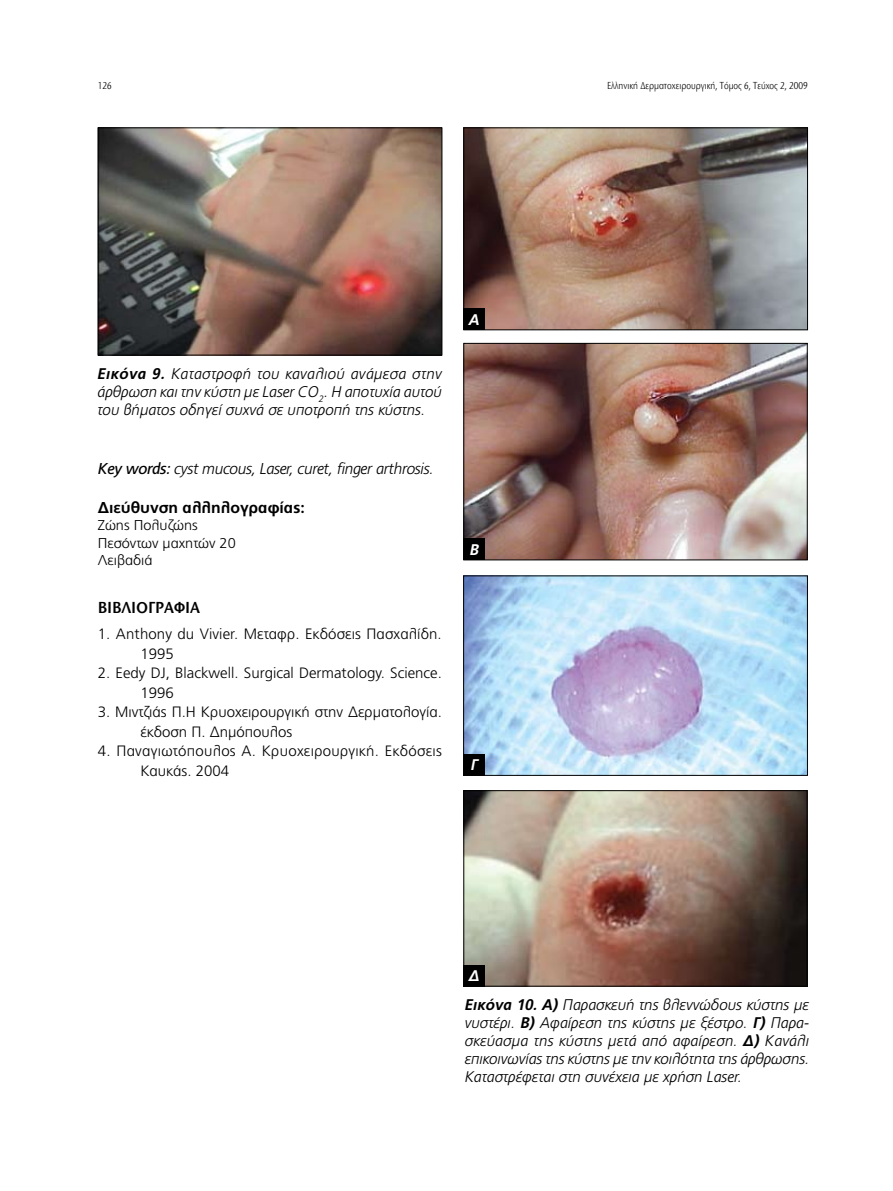
<style>
.page{position:relative;width:893px;height:1191px;background:#fff}
.page>*{position:absolute;margin:0;border:0;box-sizing:border-box;transform-origin:0 0}
.t1{font:600 16.5px "Stone Sans ITC Hel";letter-spacing:-.01em;color:#000;scale:.95 1}
.t2{font:italic 300 15.75px "PF Catalog";letter-spacing:-.02em;color:#000}
.t3{font:700 15.75px "PF Catalog";color:#000}
.t4{font:italic 300 15.45px/18.1px "PF Catalog";color:#000;text-align:justify}
.t5{font:italic 700 15.45px "PF Catalog";color:#fff}
.t6{font:300 15px/19.5px "PF Catalog";color:#000}
.t7{font:300 15px/19.5px "PF Catalog";letter-spacing:.02em;color:#000}
.t8{font:300 14.25px/17.2px "PF Catalog";color:#000}
.t9{font:10.5px "Stone Sans ITC Hel";color:#000;scale:.8 1}
.s1{font-weight:700}
.s2{font-weight:400}
</style>
<div class="page">
<img style="left:100px;top:129px;width:340px;height:224px">
<div style="left:98px;top:127px;width:344px;height:228px;border:1px solid #000"></div>
<img style="left:465px;top:129px;width:341px;height:199px">
<div style="left:463px;top:127px;width:345px;height:203px;border:1px solid #000"></div>
<img style="left:465px;top:345px;width:341px;height:213px">
<div style="left:463px;top:343px;width:345px;height:217px;border:1px solid #000"></div>
<img style="left:465px;top:577px;width:341px;height:196px">
<div style="left:463px;top:575px;width:345px;height:200px;border:1px solid #000"></div>
<img style="left:465px;top:792px;width:340px;height:192px">
<div style="left:463px;top:790px;width:344px;height:196px;border:1px solid #000"></div>
<div style="left:464px;top:308px;width:21px;height:22px;background:#000"></div>
<div style="left:464px;top:538px;width:21px;height:22px;background:#000"></div>
<div style="left:464px;top:754px;width:21px;height:21px;background:#000"></div>
<div style="left:464px;top:965px;width:21px;height:21px;background:#000"></div>
<p class="t9" style="left:98px;top:80px;width:19px">126</p>
<p class="t9" style="left:607px;top:80px;width:253px">Ελληνική Δερματοχειρουργική, Τόμος 6, Τεύχος 2, 2009</p>
<p class="t4" style="left:98px;top:364px;width:346px"><span class="s1">Εικόνα 9.</span> Καταστροφή του καναλιού ανάμεσα στην άρθρωση και την κύστη με Laser CO<sub>2</sub>. Η αποτυχία αυτού του βήματος οδηγεί συχνά σε υποτροπή της κύστης.</p>
<p class="t2" style="left:98px;top:459px;width:337px"><span class="s2">Key words:</span> cyst mucous, Laser, curet, finger arthrosis.</p>
<p class="t3" style="left:98px;top:498px;width:208px">Διεύθυνση αλληλογραφίας:</p>
<p class="t8" style="left:98px;top:517px;width:139px">Ζώης Πολυζώης<br>Πεσόντων μαχητών 20<br>Λειβαδιά</p>
<p class="t1" style="left:98px;top:599px;width:109px">ΒΙΒΛΙΟΓΡΑΦΙΑ</p>
<p class="t6" style="left:140px;top:624px;width:303px;text-indent:-43px">1. Anthony du Vivier. Μεταφρ. Εκδόσεις Πασχαλίδη.<br>1995</p>
<p class="t6" style="left:140px;top:663px;width:303px;text-indent:-43px">2. Eedy DJ, Blackwell. Surgical Dermatology. Science.<br>1996</p>
<p class="t6" style="left:140px;top:702px;width:303px;text-indent:-43px">3. Μιντζιάς Π.Η Κρυοχειρουργική στην Δερματολογία. έκδοση Π. Δημόπουλος</p>
<p class="t7" style="left:140px;top:741px;width:303px;text-indent:-43px">4. Παναγιωτόπουλος Α. Κρυοχειρουργική. Εκδόσεις<br>Καυκάς. 2004</p>
<p class="t5" style="left:469px;top:310px;width:12px">Α</p>
<p class="t5" style="left:470px;top:540px;width:11px">Β</p>
<p class="t5" style="left:471px;top:756px;width:9px">Γ</p>
<p class="t5" style="left:469px;top:967px;width:12px">Δ</p>
<p class="t4" style="left:465px;top:995px;width:346px"><span class="s1">Εικόνα 10. Α)</span> Παρασκευή της βλεννώδους κύστης με νυστέρι. <span class="s1">Β)</span> Αφαίρεση της κύστης με ξέστρο. <span class="s1">Γ)</span> Παρα&shy;σκεύασμα της κύστης μετά από αφαίρεση. <span class="s1">Δ)</span> Κανάλι επικοινωνίας της κύστης με την κοιλότητα της άρθρωσης.<br>Καταστρέφεται στη συνέχεια με χρήση Laser.</p>
</div>
